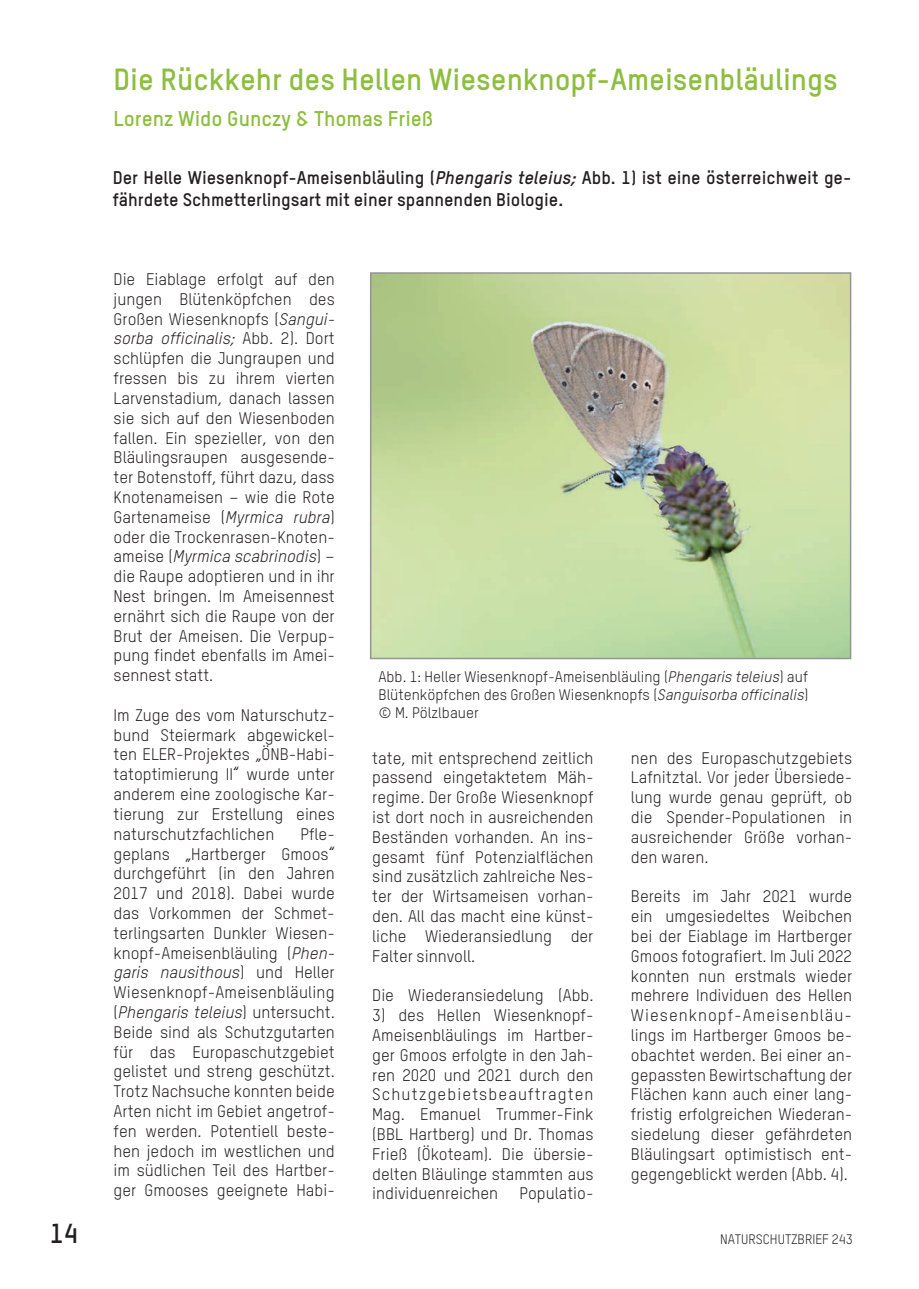
<style>
.page{position:relative;width:919px;height:1289px;background:#fff}
.page>*{position:absolute;margin:0;border:0;box-sizing:border-box;transform-origin:0 0}
.t1{font:700 30px "TSTARPRO";color:#8dbe3e}
.t2{font:700 27px "TSTARPRO";color:#231f20}
.t3{font:700 21px "TSTARPRO";color:#8dbe3e}
.t4{font:700 18px/21.6px "TSTARPRO";color:#231f20}
.t5{font:16.5px/19.8px "TSTARPRO";color:#231f20;text-align:justify}
.t6{font:15px/18px "TSTARPRO";color:#231f20;text-align:justify}
.t7{font:13.5px "TSTARPRO";color:#231f20}
.s1{font-style:italic}
</style>
<div class="page">
<img style="left:373px;top:275px;width:475px;height:381px">
<div style="left:370px;top:272px;width:481px;height:387px;border:2px solid #939598"></div>
<h1 class="t1" style="left:114px;top:60px;width:725px">Die Rückkehr des Hellen Wiesenknopf-Ameisenbläulings</h1>
<p class="t3" style="left:114px;top:105px;width:321px">Lorenz Wido Gunczy &amp; Thomas Frieß</p>
<p class="t4" style="left:113px;top:166px;width:740px">Der Helle Wiesenknopf-Ameisenbläuling (<span class="s1">Phengaris teleius;</span> Abb. 1) ist eine österreichweit ge&shy;fährdete Schmetterlingsart mit einer spannenden Biologie.</p>
<p class="t5" style="left:114px;top:269px;width:223px">Die Eiablage erfolgt auf den jungen Blütenköpfchen des Großen Wiesenknopfs (<span class="s1">Sangui&shy;sorba officinalis;</span> Abb. 2). Dort schlüpfen die Jungraupen und fressen bis zu ihrem vierten Larvenstadium, danach lassen sie sich auf den Wiesenboden fallen. Ein spezieller, von den Bläulingsraupen ausgesende&shy;ter Botenstoff, führt dazu, dass Knotenameisen – wie die Rote Gartenameise (<span class="s1">Myrmica rubra</span>) oder die Trockenrasen-Knoten&shy;ameise (<span class="s1">Myrmica scabrinodis</span>) – die Raupe adoptieren und in ihr Nest bringen. Im Ameisennest ernährt sich die Raupe von der Brut der Ameisen. Die Verpup&shy;pung findet ebenfalls im Amei&shy;sennest statt.</p>
<p class="t5" style="left:114px;top:705px;width:223px">Im Zuge des vom Naturschutz&shy;bund Steiermark abgewickel&shy;ten ELER-Projektes „ÖNB-Habi&shy;tatoptimierung II“ wurde unter anderem eine zoologische Kar&shy;tierung zur Erstellung eines naturschutzfachlichen</p>
<p class="t5" style="left:114px;top:823px;width:223px;text-indent:187px">Pfle&shy;geplans „Hartberger Gmoos“ durchgeführt (in den Jahren 2017 und 2018). Dabei wurde das Vorkommen der Schmet&shy;terlingsarten Dunkler Wiesen&shy;knopf-Ameisenbläuling (<span class="s1">Phen&shy;garis nausithous</span>) und Heller Wiesenknopf-Ameisenbläuling (<span class="s1">Phengaris teleius</span>) untersucht.<br>Beide sind als Schutzgutarten für das Europaschutzgebiet gelistet und streng geschützt.<br>Trotz Nachsuche konnten beide Arten nicht im Gebiet angetrof&shy;fen werden. Potentiell beste&shy;hen jedoch im westlichen und im südlichen Teil des Hartber&shy;ger Gmooses geeignete Habi-</p>
<p class="t6" style="left:378px;top:667px;width:431px">Abb. 1: Heller Wiesenknopf-Ameisenbläuling (<span class="s1">Phengaris teleius</span>) auf Blütenköpfchen des Großen Wiesenknopfs (<span class="s1">Sanguisorba officinalis</span>) © M. Pölzlbauer</p>
<p class="t5" style="left:372px;top:747px;width:223px">tate, mit entsprechend zeitlich passend eingetaktetem Mäh&shy;regime. Der Große Wiesenknopf ist dort noch in ausreichenden Beständen vorhanden. An ins&shy;gesamt fünf Potenzialflächen sind zusätzlich zahlreiche Nes&shy;ter der Wirtsameisen vorhan&shy;den. All das macht eine künst&shy;liche Wiederansiedlung der Falter sinnvoll.</p>
<p class="t5" style="left:372px;top:985px;width:223px">Die Wiederansiedelung (Abb.</p>
<p class="t5" style="left:372px;top:1005px;width:223px">3) des Hellen Wiesenknopf-Ameisenbläulings im Hartber&shy;ger Gmoos erfolgte in den Jah&shy;ren 2020 und 2021 durch den Schutzgebietsbeauftragten Mag. Emanuel Trummer-Fink (BBL Hartberg) und Dr. Thomas Frieß (Ökoteam). Die übersie&shy;delten Bläulinge stammten aus individuenreichen</p>
<p class="t5" style="left:519px;top:1183px;width:76px">Populatio-</p>
<p class="t5" style="left:631px;top:747px;width:223px">nen des Europaschutzgebiets Lafnitztal. Vor jeder Übersiede&shy;lung wurde genau geprüft, ob die Spender-Populationen in ausreichender Größe vorhan&shy;den waren.</p>
<p class="t5" style="left:631px;top:886px;width:223px">Bereits im Jahr 2021 wurde ein umgesiedeltes Weibchen bei der Eiablage im Hartberger Gmoos fotografiert. Im Juli 2022 konnten nun erstmals wieder mehrere Individuen des Hellen Wiesenknopf-Ameisenbläu&shy;lings im Hartberger Gmoos be&shy;obachtet werden. Bei einer an&shy;gepassten Bewirtschaftung der Flächen kann auch einer lang&shy;fristig erfolgreichen Wiederan&shy;siedelung dieser gefährdeten Bläulingsart optimistisch ent&shy;gegengeblickt werden (Abb. 4).</p>
<h2 class="t2" style="left:50px;top:1216px;width:30px">14</h2>
<p class="t7" style="left:720px;top:1231px;width:134px">NATURSCHUTZBRIEF 243</p>
</div>
